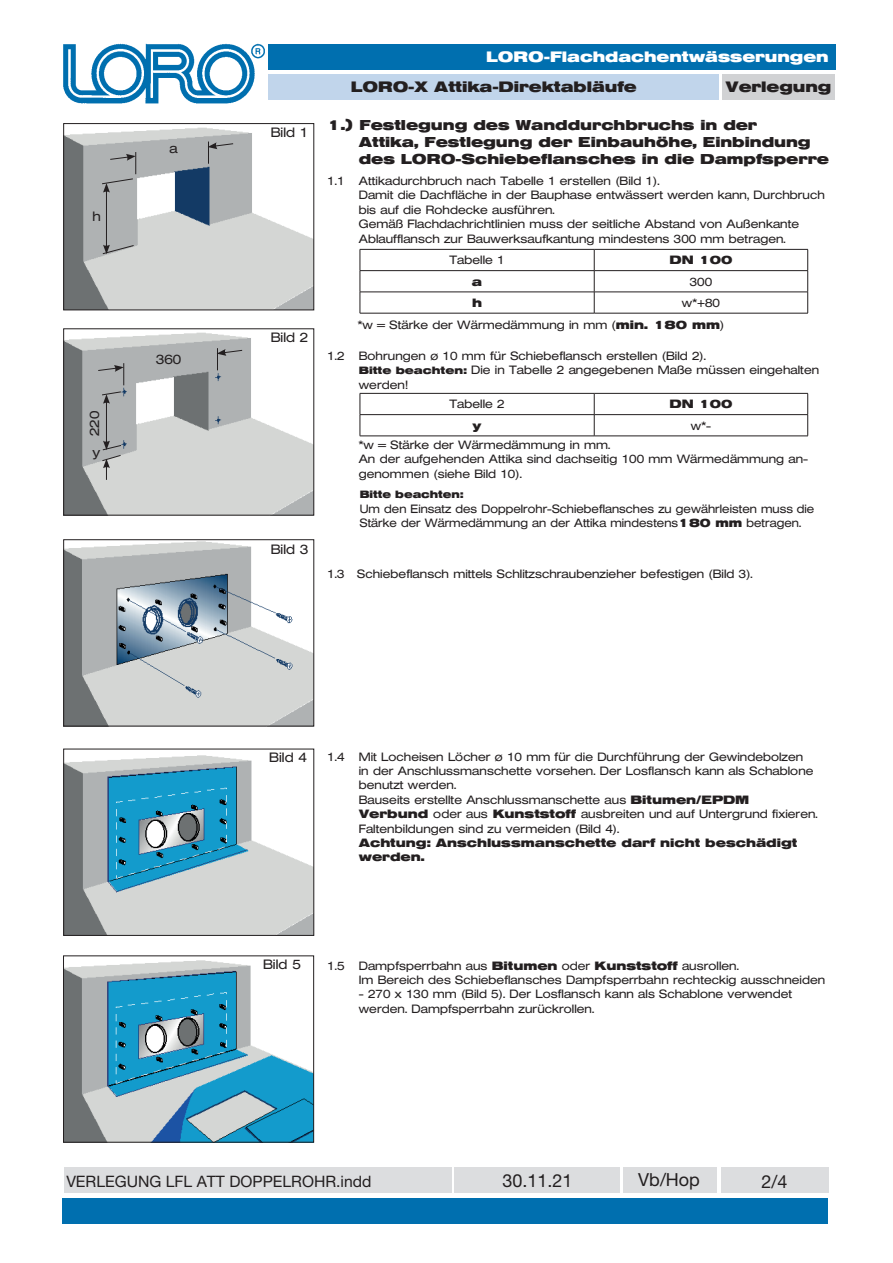
<style>
.page{position:relative;width:893px;height:1263px;background:#fff}
.page>*{position:absolute;margin:0;border:0;box-sizing:border-box;transform-origin:0 0}
.t1{font:18px "Helvetica Neue LT Std";color:#231f20}
.t2{font:15.75px "Helvetica Neue LT Std";color:#231f20}
.t3{font:700 15px "Helvetica Extended BQ";color:#231f20}
.t4{font:700 15px "Helvetica Extended BQ";color:#fff}
.t5{font:700 14.25px/17.1px "Helvetica Extended BQ";color:#231f20}
.t6{font:300 13.5px "Helvetica Extended BQ";color:#231f20}
.t7{font:300 12px/14.4px "Helvetica Extended BQ";color:#231f20}
.t8{font:300 12px/14.4px "Helvetica Extended BQ";color:#231f20;scale:.96 1}
.t9{font:700 12px/14.4px "Helvetica Extended BQ";color:#231f20}
.t10{font:700 10.5px "Helvetica Extended BQ";color:#231f20;scale:.96 1}
.s1{font-weight:700}
.s2{font-weight:700;font-size:10.5px}
</style>
<div class="page">
<div style="left:266px;top:44px;width:570px;height:26px;background:#006faf"></div>
<div style="left:722px;top:74px;width:112px;height:25px;background:#d1d2d4"></div>
<div style="left:268px;top:74px;width:450px;height:25px;background:#c1d5eb"></div>
<img style="left:63px;top:43px;width:202px;height:61px">
<div style="left:63px;top:1198px;width:765px;height:25px;background:#006faf"></div>
<div style="left:64px;top:1167px;width:388px;height:25px;background:#dcdddf"></div>
<div style="left:454px;top:1167px;width:166px;height:25px;background:#dcdddf"></div>
<div style="left:623px;top:1167px;width:93px;height:25px;background:#dcdddf"></div>
<div style="left:721px;top:1167px;width:107px;height:25px;background:#dcdddf"></div>
<img style="left:65px;top:128px;width:247px;height:180px">
<div style="left:63px;top:123px;width:251px;height:187px;border:1px solid #231f20"></div>
<svg style="left:208px;top:142px;width:26px;height:22px"></svg>
<hr style="left:106px;top:190px;width:1px;height:57px;background:#231f20">
<svg style="left:101px;top:152px;width:35px;height:41px"></svg>
<svg style="left:102px;top:245px;width:33px;height:10px"></svg>
<img style="left:65px;top:541px;width:247px;height:183px">
<div style="left:63px;top:539px;width:251px;height:187px;border:1px solid #231f20"></div>
<img style="left:65px;top:755px;width:247px;height:179px">
<div style="left:63px;top:749px;width:251px;height:187px;border:1px solid #231f20"></div>
<img style="left:65px;top:960px;width:247px;height:180px">
<div style="left:63px;top:955px;width:251px;height:187px;border:1px solid #231f20"></div>
<img style="left:65px;top:332px;width:247px;height:181px">
<div style="left:63px;top:328px;width:251px;height:187px;border:1px solid #231f20"></div>
<svg style="left:97px;top:363px;width:27px;height:22px"></svg>
<svg style="left:217px;top:348px;width:26px;height:22px"></svg>
<hr style="left:106px;top:401px;width:1px;height:42px;background:#231f20">
<svg style="left:101px;top:391px;width:21px;height:13px"></svg>
<svg style="left:101px;top:441px;width:21px;height:39px"></svg>
<hr style="left:360px;top:249px;width:234px;height:1px;background:#231f20">
<hr style="left:594px;top:249px;width:214px;height:1px;background:#231f20">
<hr style="left:360px;top:270px;width:234px;height:1px;background:#231f20">
<hr style="left:594px;top:270px;width:214px;height:1px;background:#231f20">
<hr style="left:360px;top:292px;width:234px;height:1px;background:#231f20">
<svg style="left:360px;top:250px;width:1px;height:63px"></svg>
<hr style="left:594px;top:292px;width:214px;height:1px;background:#231f20">
<svg style="left:594px;top:250px;width:1px;height:63px"></svg>
<svg style="left:807px;top:250px;width:1px;height:63px"></svg>
<hr style="left:360px;top:313px;width:234px;height:1px;background:#231f20">
<hr style="left:594px;top:313px;width:214px;height:1px;background:#231f20">
<hr style="left:360px;top:393px;width:234px;height:1px;background:#231f20">
<hr style="left:594px;top:393px;width:214px;height:1px;background:#231f20">
<hr style="left:360px;top:414px;width:234px;height:1px;background:#231f20">
<svg style="left:360px;top:394px;width:1px;height:42px"></svg>
<hr style="left:594px;top:414px;width:214px;height:1px;background:#231f20">
<svg style="left:594px;top:394px;width:1px;height:42px"></svg>
<svg style="left:807px;top:394px;width:1px;height:42px"></svg>
<hr style="left:360px;top:436px;width:234px;height:1px;background:#231f20">
<hr style="left:594px;top:436px;width:214px;height:1px;background:#231f20">
<p class="t6" style="left:93px;top:209px;width:10px">h</p>
<p class="t6" style="left:87px;top:436px;width:27px;rotate:-90deg">220</p>
<p class="t6" style="left:93px;top:444px;width:9px">y</p>
<p class="t6" style="left:169px;top:140px;width:10px">a</p>
<p class="t6" style="left:156px;top:351px;width:27px">360</p>
<p class="t6" style="left:271px;top:125px;width:39px">Bild 1</p>
<p class="t6" style="left:271px;top:330px;width:39px">Bild 2</p>
<p class="t6" style="left:271px;top:541px;width:39px">Bild 3</p>
<p class="t4" style="left:486px;top:48px;width:344px">LORO-Flachdachentwässerungen</p>
<p class="t3" style="left:351px;top:78px;width:287px">LORO-X Attika-Direktabläufe</p>
<p class="t3" style="left:726px;top:78px;width:107px">Verlegung</p>
<p class="t5" style="left:359px;top:117px;width:472px;text-indent:-32px">1.) Festlegung des Wanddurchbruchs in der<br>Attika, Festlegung der Einbauhöhe, Einbindung des LORO-Schiebeflansches in die Dampfsperre</p>
<p class="t7" style="left:359px;top:174px;width:467px;text-indent:-32px">1.1 Attikadurchbruch nach Tabelle 1 erstellen (Bild 1).<br>Damit die Dachfläche in der Bauphase entwässert werden kann, Durchbruch bis auf die Rohdecke ausführen.<br>Gemäß Flachdachrichtlinien muss der seitliche Abstand von Außenkante Ablaufflansch zur Bauwerksaufkantung mindestens 300 mm betragen.</p>
<p class="t7" style="left:449px;top:253px;width:57px">Tabelle 1</p>
<p class="t9" style="left:669px;top:253px;width:65px">DN 100</p>
<p class="t9" style="left:472px;top:274px;width:12px">a</p>
<p class="t7" style="left:690px;top:275px;width:24px">300</p>
<p class="t9" style="left:472px;top:296px;width:11px">h</p>
<p class="t7" style="left:682px;top:296px;width:40px">w*+80</p>
<p class="t7" style="left:358px;top:318px;width:368px">*w = Stärke der Wärmedämmung in mm (<span class="s1">min. 180 mm</span>)</p>
<p class="t7" style="left:359px;top:349px;width:462px;text-indent:-31px">1.2 Bohrungen ø 10 mm für Schiebeflansch erstellen (Bild 2).<br><span class="s2">Bitte beachten:</span> Die in Tabelle 2 angegebenen Maße müssen eingehalten werden!</p>
<p class="t7" style="left:449px;top:397px;width:57px">Tabelle 2</p>
<p class="t9" style="left:669px;top:397px;width:65px">DN 100</p>
<p class="t9" style="left:473px;top:418px;width:10px">y</p>
<p class="t7" style="left:691px;top:418px;width:22px">w*-</p>
<p class="t7" style="left:359px;top:438px;width:451px">*w = Stärke der Wärmedämmung in mm.<br>An der aufgehenden Attika sind dachseitig 100 mm Wärmedämmung an&shy;genommen (siehe Bild 10).</p>
<p class="t10" style="left:360px;top:488px;width:110px">Bitte beachten:</p>
<p class="t8" style="left:360px;top:501px;width:475px">Um den Einsatz des Doppelrohr-Schiebeflansches zu gewährleisten muss die<br>Stärke der Wärmedämmung an der Attika mindestens<span class="s1">180 mm</span> betragen.</p>
<p class="t7" style="left:327px;top:567px;width:427px">1.3 Schiebeflansch mittels Schlitzschraubenzieher befestigen (Bild 3).</p>
<p class="t6" style="left:269px;top:750px;width:39px">Bild 4</p>
<p class="t7" style="left:359px;top:749px;width:460px;text-indent:-31px">1.4 Mit Locheisen Löcher ø 10 mm für die Durchführung der Gewindebolzen<br>in der Anschlussmanschette vorsehen. Der Losflansch kann als Schablone benutzt werden.<br>Bauseits erstellte Anschlussmanschette aus <span class="s1">Bitumen/EPDM Verbund</span> oder aus <span class="s1">Kunststoff</span> ausbreiten und auf Untergrund fixieren.<br>Faltenbildungen sind zu vermeiden (Bild 4).</p>
<p class="t9" style="left:359px;top:836px;width:440px">Achtung: Anschlussmanschette darf nicht beschädigt werden.</p>
<p class="t6" style="left:263px;top:957px;width:39px">Bild 5</p>
<p class="t7" style="left:359px;top:958px;width:468px;text-indent:-31px">1.5 Dampfsperrbahn aus <span class="s1">Bitumen</span> oder <span class="s1">Kunststoff</span> ausrollen.<br>Im Bereich des Schiebeflansches Dampfsperrbahn rechteckig ausschneiden</p>
<p class="t7" style="left:359px;top:987px;width:435px">- 270 x 130 mm (Bild 5). Der Losflansch kann als Schablone verwendet werden. Dampfsperrbahn zurückrollen.</p>
<h2 class="t2" style="left:66px;top:1172px;width:307px">VERLEGUNG LFL ATT DOPPELROHR.indd</h2>
<h1 class="t1" style="left:502px;top:1170px;width:72px">30.11.21</h1>
<h1 class="t1" style="left:638px;top:1169px;width:63px">Vb/Hop</h1>
<h1 class="t1" style="left:762px;top:1171px;width:28px">2/4</h1>
</div>
